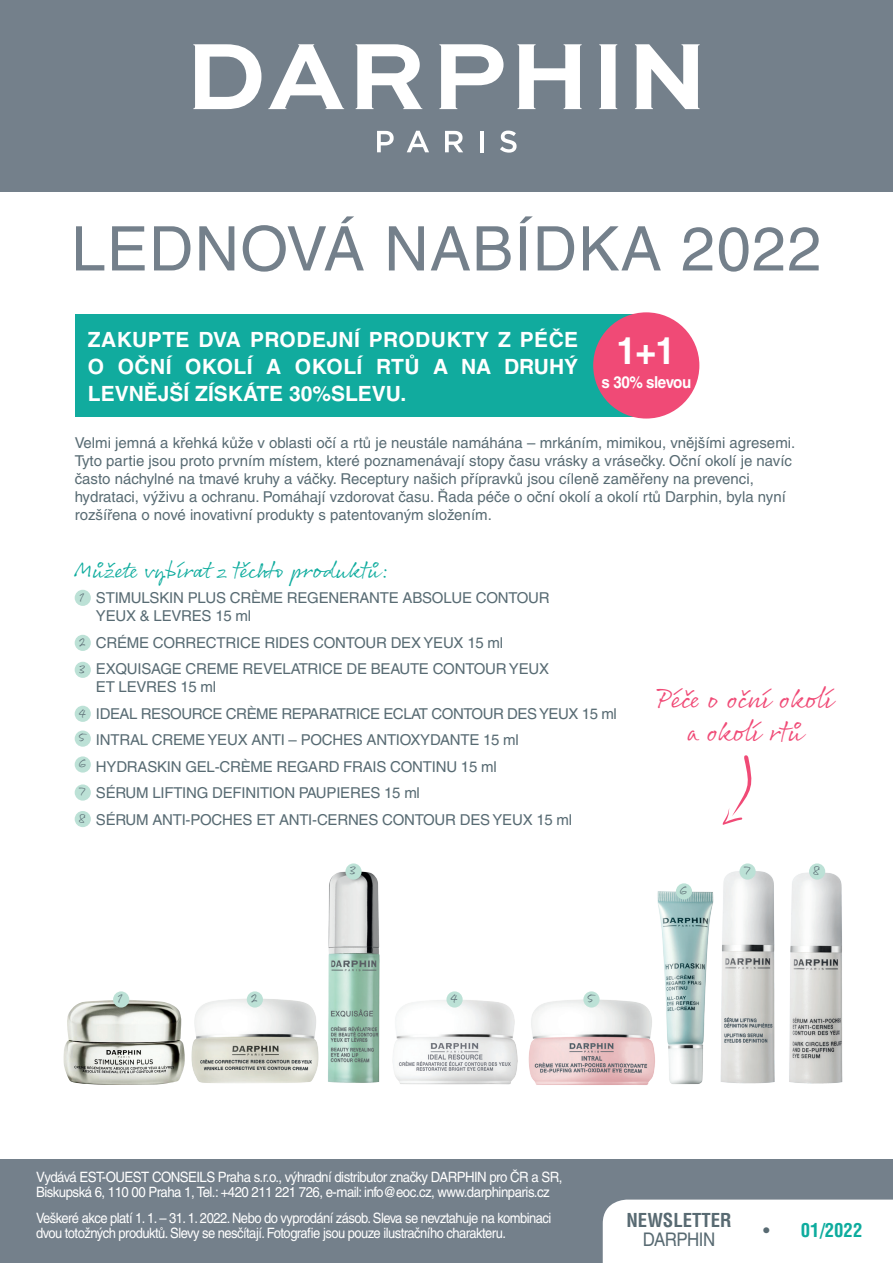
<style>
.page{position:relative;width:893px;height:1263px;background:#fff}
.page>*{position:absolute;margin:0;border:0;box-sizing:border-box;transform-origin:0 0}
.t1{font:61.5px "Helvetica CE";letter-spacing:.02em;color:#74808b}
.t2{font:700 37.5px "Helvetica CE";color:#fff;scale:.95 1}
.t3{font:27px/33px "Rollerscript Smooth";color:#f04a76;text-align:center}
.t4{font:22.5px "Rollerscript Smooth";color:#0eac9e}
.t5{font:700 21px/27px "Helvetica CE";color:#fff;text-align:justify}
.t6{font:700 condensed 18.75px "Helvetica CE";color:#586a72}
.t7{font:700 condensed 18.75px "Helvetica CE";color:#0eac9e}
.t8{font:18.75px "Helvetica CE";letter-spacing:-.03em;color:#586a72;scale:.9 1}
.t9{font:700 16.5px "Helvetica CE";letter-spacing:-.03em;color:#fff;scale:.92 1}
.t10{font:15px/26.5px "Helvetica CE";letter-spacing:-.015em;color:#586b73}
.t11{font:14.25px/14.9px "Helvetica CE";letter-spacing:-.04em;color:#fff;scale:.91 1}
.t12{font:14.25px/14.9px "Helvetica CE";letter-spacing:-.04em;color:#fff;scale:.93 1}
.t13{font:13.65px/25.3px "Rollerscript Smooth";color:#586a72}
.s1{font-weight:400;font-stretch:normal;color:#586a72}
</style>
<div class="page">
<div style="left:0;top:0;width:893px;height:191px;background:#74808b"></div>
<div style="left:0;top:1160px;width:893px;height:103px;background:#74808b"></div>
<div style="left:603px;top:1199px;width:290px;height:64px;background:#fff"></div>
<svg style="left:377px;top:131px;width:17px;height:21px"></svg>
<svg style="left:407px;top:131px;width:22px;height:21px"></svg>
<svg style="left:445px;top:131px;width:18px;height:21px"></svg>
<hr style="left:480px;top:131px;width:3px;height:21px;background:#fff">
<svg style="left:500px;top:131px;width:17px;height:22px"></svg>
<svg style="left:193px;top:44px;width:68px;height:65px"></svg>
<svg style="left:599px;top:44px;width:18px;height:65px"></svg>
<svg style="left:439px;top:44px;width:64px;height:65px"></svg>
<svg style="left:517px;top:44px;width:65px;height:65px"></svg>
<svg style="left:635px;top:44px;width:65px;height:65px"></svg>
<svg style="left:356px;top:44px;width:66px;height:65px"></svg>
<svg style="left:268px;top:44px;width:76px;height:65px"></svg>
<div style="left:75px;top:314px;width:575px;height:102px;background:#11ab9e"></div>
<svg style="left:722px;top:755px;width:30px;height:70px"></svg>
<div style="left:593px;top:312px;width:106px;height:107px;background:#f04a76;border-radius:50%"></div>
<div style="left:75px;top:590px;width:16px;height:16px;background:#bce1d6;border-radius:50%"></div>
<div style="left:75px;top:635px;width:16px;height:16px;background:#bce1d6;border-radius:50%"></div>
<div style="left:75px;top:662px;width:16px;height:16px;background:#bce1d6;border-radius:50%"></div>
<div style="left:75px;top:706px;width:16px;height:16px;background:#bce1d6;border-radius:50%"></div>
<div style="left:75px;top:730px;width:16px;height:17px;background:#bce1d6;border-radius:50%"></div>
<div style="left:75px;top:756px;width:16px;height:17px;background:#bce1d6;border-radius:50%"></div>
<div style="left:75px;top:784px;width:16px;height:17px;background:#bce1d6;border-radius:50%"></div>
<div style="left:75px;top:811px;width:16px;height:16px;background:#bce1d6;border-radius:50%"></div>
<img style="left:191px;top:998px;width:115px;height:85px">
<img style="left:306px;top:871px;width:74px;height:212px">
<img style="left:373px;top:988px;width:133px;height:97px">
<img style="left:506px;top:999px;width:144px;height:86px">
<img style="left:650px;top:891px;width:57px;height:193px">
<img style="left:707px;top:871px;width:30px;height:212px">
<img style="left:737px;top:866px;width:156px;height:294px">
<img style="left:64px;top:1000px;width:121px;height:85px">
<div style="left:113px;top:991px;width:16px;height:16px;background:#bce1d6;border-radius:50%"></div>
<div style="left:247px;top:991px;width:16px;height:16px;background:#bce1d6;border-radius:50%"></div>
<div style="left:345px;top:863px;width:17px;height:17px;background:#bce1d6;border-radius:50%"></div>
<div style="left:739px;top:863px;width:17px;height:17px;background:#bce1d6;border-radius:50%"></div>
<div style="left:809px;top:863px;width:16px;height:17px;background:#bce1d6;border-radius:50%"></div>
<div style="left:446px;top:991px;width:17px;height:16px;background:#bce1d6;border-radius:50%"></div>
<div style="left:583px;top:991px;width:17px;height:16px;background:#bce1d6;border-radius:50%"></div>
<div style="left:676px;top:883px;width:16px;height:16px;background:#bce1d6;border-radius:50%"></div>
<h1 class="t1" style="left:71px;top:214px;width:752px">LEDNOVÁ NABÍDKA 2022</h1>
<h3 class="t5" style="left:88px;top:326px;width:492px">ZAKUPTE DVA PRODEJNÍ PRODUKTY Z PÉČE O OČNÍ OKOLÍ A OKOLÍ RTŮ A NA DRUHÝ LEVNĚJŠÍ ZÍSKÁTE 30%SLEVU.</h3>
<h2 class="t2" style="left:616px;top:329px;width:64px">1+1</h2>
<p class="t9" style="left:602px;top:373px;width:99px">s 30% slevou</p>
<p class="t10" style="left:75px;top:434px;width:722px;line-height:18px">Velmi jemná a křehká kůže v oblasti očí a rtů je neustále namáhána – mrkáním, mimikou, vnějšími agresemi.<br>Tyto partie jsou proto prvním místem, které poznamenávají stopy času vrásky a vrásečky. Oční okolí je navíc často náchylné na tmavé kruhy a váčky. Receptury našich přípravků jsou cíleně zaměřeny na prevenci, hydrataci, výživu a ochranu. Pomáhají vzdorovat času. Řada péče o oční okolí a okolí rtů Darphin, byla nyní rozšířena o nové inovativní produkty s patentovaným složením.</p>
<h3 class="t4" style="left:75px;top:556px;width:316px">Můžete vybírat z těchto produktů:</h3>
<p class="t10" style="left:96px;top:589px;width:455px;line-height:18px">STIMULSKIN PLUS CRÈME REGENERANTE ABSOLUE CONTOUR<br>YEUX &amp; LEVRES 15 ml</p>
<p class="t10" style="left:96px;top:629px;width:455px">CRÉME CORRECTRICE RIDES CONTOUR DEX YEUX 15 ml<br>EXQUISAGE CREME REVELATRICE DE BEAUTE CONTOUR YEUX</p>
<p class="t10" style="left:96px;top:674px;width:522px">ET LEVRES 15 ml<br>IDEAL RESOURCE CRÈME REPARATRICE ECLAT CONTOUR DES YEUX 15 ml INTRAL CREME YEUX ANTI – POCHES ANTIOXYDANTE 15 ml<br>HYDRASKIN GEL-CRÈME REGARD FRAIS CONTINU 15 ml<br>SÉRUM LIFTING DEFINITION PAUPIERES 15 ml<br>SÉRUM ANTI-POCHES ET ANTI-CERNES CONTOUR DES YEUX 15 ml</p>
<p class="t13" style="left:80px;top:583px;width:7px">1</p>
<p class="t13" style="left:79px;top:627px;width:8px;line-height:27px">2<br>3</p>
<p class="t13" style="left:78px;top:699px;width:10px;text-align:justify">4<br>5<br>6</p>
<p class="t13" style="left:78px;top:777px;width:9px;line-height:26.5px">7<br>8</p>
<h3 class="t3" style="left:657px;top:681px;width:178px">Péče o oční okolí a okolí rtů</h3>
<p class="t13" style="left:350px;top:857px;width:8px">3</p>
<p class="t13" style="left:743px;top:857px;width:9px">7</p>
<p class="t13" style="left:813px;top:857px;width:9px">8</p>
<p class="t13" style="left:118px;top:985px;width:7px">1</p>
<p class="t13" style="left:251px;top:985px;width:8px">2</p>
<p class="t13" style="left:450px;top:985px;width:9px">4</p>
<p class="t13" style="left:587px;top:985px;width:10px">5</p>
<p class="t13" style="left:680px;top:877px;width:9px">6</p>
<p class="t12" style="left:36px;top:1170px;width:567px">Vydává EST-OUEST CONSEILS Praha s.r.o., výhradní distributor značky DARPHIN pro ČR a SR,<br>Biskupská 6, 110 00 Praha 1, Tel.: +420 211 221 726, e-mail: info@eoc.cz, www.darphinparis.cz</p>
<p class="t11" style="left:36px;top:1210px;width:568px">Veškeré akce platí 1. 1. – 31. 1. 2022. Nebo do vyprodání zásob. Sleva se nevztahuje na kombinaci dvou totožných produktů. Slevy se nesčítají. Fotografie jsou pouze ilustračního charakteru.</p>
<p class="t6" style="left:626px;top:1208px;width:107px">NEWSLETTER</p>
<p class="t8" style="left:643px;top:1229px;width:82px">DARPHIN</p>
<p class="t7" style="left:763px;top:1218px;width:101px"><span class="s1">•</span> 01/2022</p>
</div>
